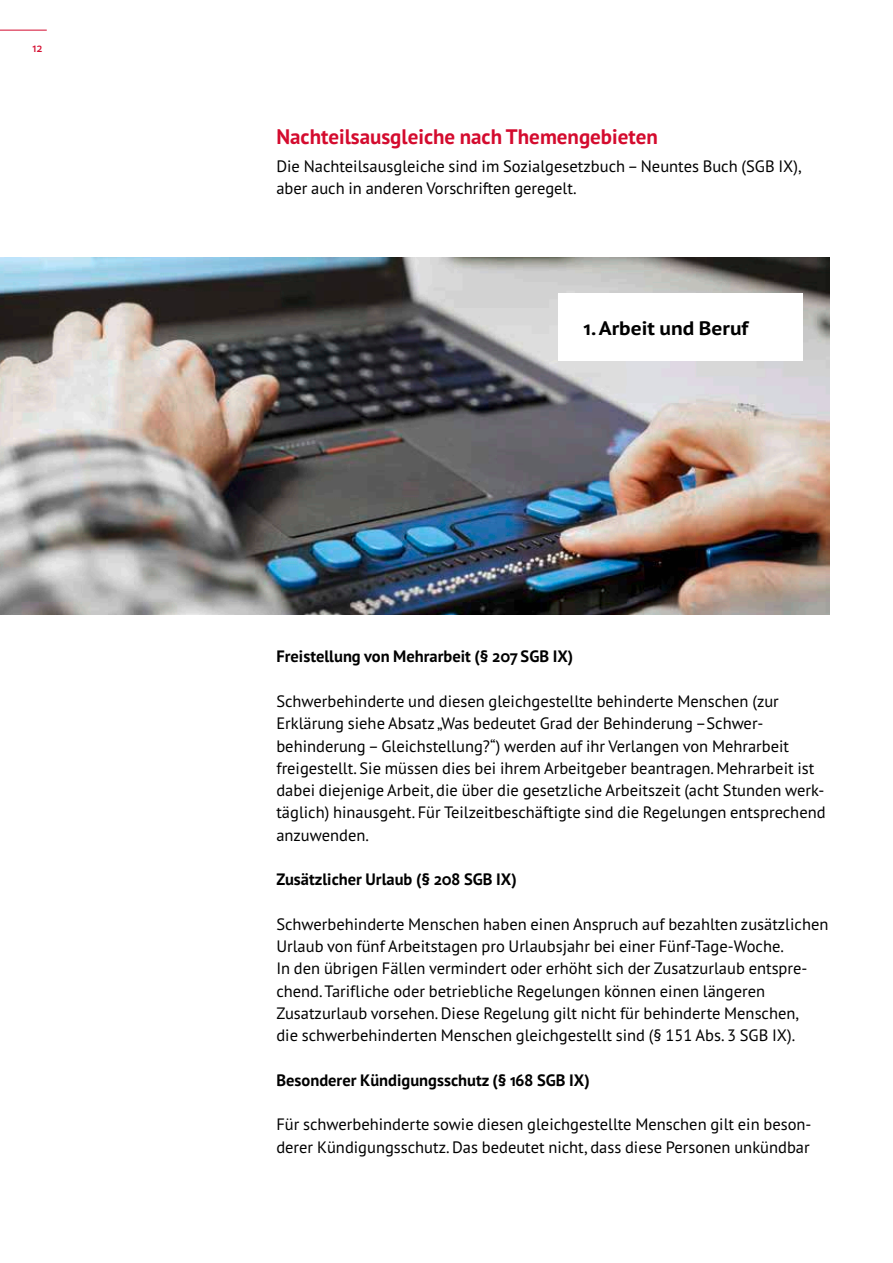
<style>
.page{position:relative;width:893px;height:1263px;background:#fff}
.page>*{position:absolute;margin:0;border:0;box-sizing:border-box;transform-origin:0 0}
.t1{font:700 21px "PT Sans Pro";color:#d40b2e}
.t2{font:700 19.5px "PT Sans Pro";color:#000;scale:1.1 1}
.t3{font:16.5px/22.4px "PT Sans Pro";color:#000}
.t4{font:700 16.5px "PT Sans Pro";color:#000}
.t5{font:600 12px "PT Sans Pro";color:#d40b2e}
</style>
<div class="page">
<img style="left:0;top:258px;width:829px;height:356px">
<div style="left:558px;top:293px;width:245px;height:68px;background:#fff"></div>
<hr style="left:0;top:30px;width:47px;height:1px;background:#d40b2e">
<p class="t5" style="left:32px;top:40px;width:12px">12</p>
<h2 class="t1" style="left:276px;top:123px;width:383px">Nachteilsausgleiche nach Themengebieten</h2>
<p class="t3" style="left:276px;top:155px;width:527px">Die Nachteilsausgleiche sind im Sozialgesetzbuch – Neuntes Buch (SGB IX), aber auch in anderen Vorschriften geregelt.</p>
<h3 class="t2" style="left:584px;top:316px;width:151px">1. Arbeit und Beruf</h3>
<h4 class="t4" style="left:276px;top:646px;width:298px">Freistellung von Mehrarbeit (§ 207 SGB IX)</h4>
<p class="t3" style="left:276px;top:689px;width:551px">Schwerbehinderte und diesen gleichgestellte behinderte Menschen (zur Erklärung siehe Absatz „Was bedeutet Grad der Behinderung –Schwer&shy;behinderung – Gleichstellung?“) werden auf ihr Verlangen von Mehrarbeit freigestellt. Sie müssen dies bei ihrem Arbeitgeber beantragen. Mehrarbeit ist dabei diejenige Arbeit, die über die gesetzliche Arbeitszeit (acht Stunden werk&shy;täglich) hinausgeht. Für Teilzeitbeschäftigte sind die Regelungen entsprechend anzuwenden.</p>
<h4 class="t4" style="left:276px;top:868px;width:242px">Zusätzlicher Urlaub (§ 208 SGB IX)</h4>
<p class="t3" style="left:276px;top:912px;width:553px">Schwerbehinderte Menschen haben einen Anspruch auf bezahlten zusätzlichen Urlaub von fünf Arbeitstagen pro Urlaubsjahr bei einer Fünf-Tage--Woche.<br>In den übrigen Fällen vermindert oder erhöht sich der Zusatzurlaub entspre&shy;chend. Tarifliche oder betriebliche Regelungen können einen längeren Zusatzurlaub vorsehen. Diese Regelung gilt nicht für behinderte Menschen,<br>die schwerbehinderten Menschen gleichgestellt sind (§ 151 Abs. 3 SGB IX).</p>
<h4 class="t4" style="left:276px;top:1069px;width:315px">Besonderer Kündigungsschutz (§ 168 SGB IX)</h4>
<p class="t3" style="left:276px;top:1113px;width:537px">Für schwerbehinderte sowie diesen gleichgestellte Menschen gilt ein beson&shy;derer Kündigungsschutz. Das bedeutet nicht, dass diese Personen unkündbar</p>
</div>
